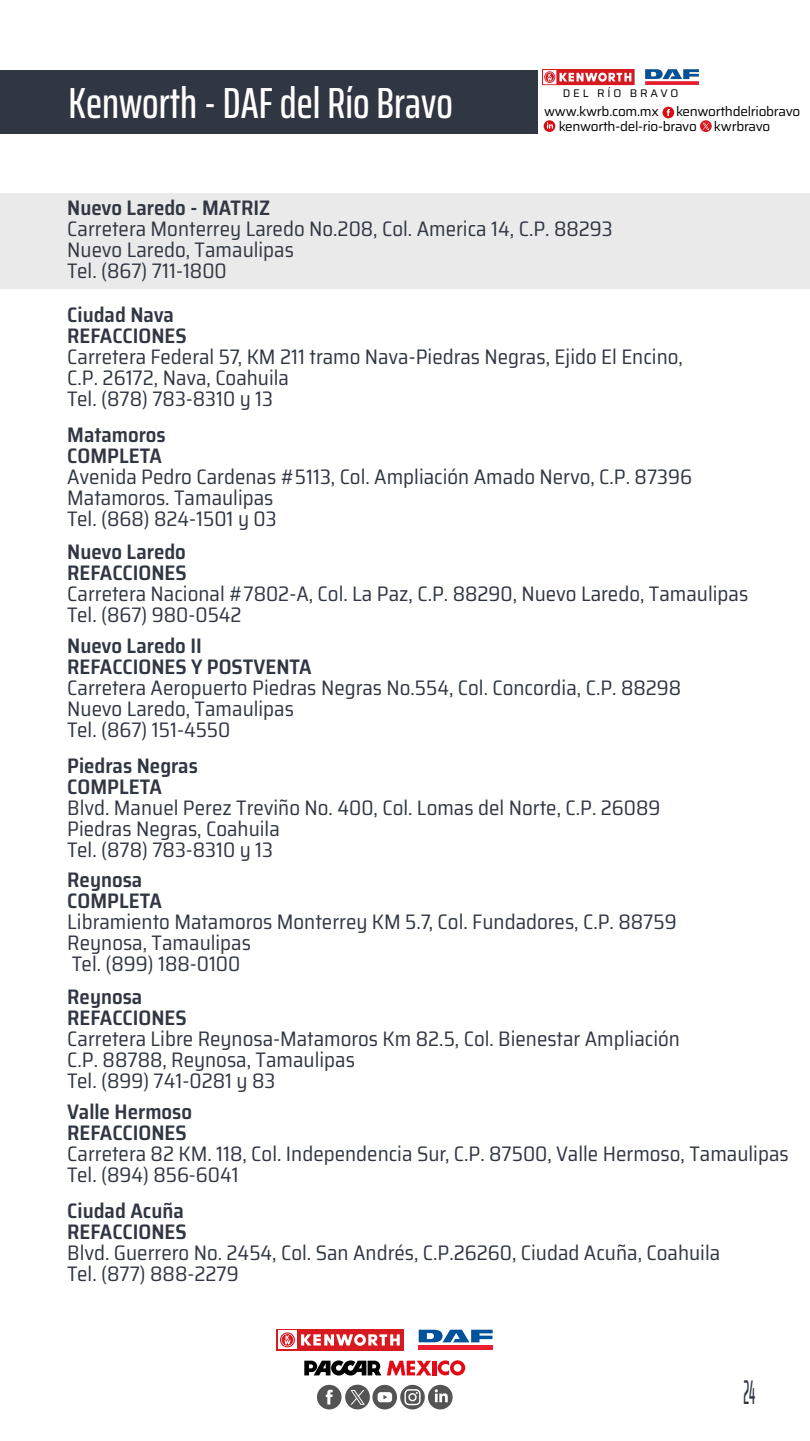
<style>
.page{position:relative;width:810px;height:1441px;background:#fff}
.page>*{position:absolute;margin:0;border:0;box-sizing:border-box;transform-origin:0 0}
.t1{font:500 extra-condensed 43.58px "Saira";color:#fff}
.t2{font:500 extra-condensed 34.28px "Saira";color:#303642;scale:.47 1}
.t3{font:semi-condensed 21px/21px "Saira";color:#303642}
.t4{font:600 semi-condensed 21px/21px "Saira";color:#303642}
.t5{font:100 13.5px/14.9px "Saira";letter-spacing:-.02em;color:#000}
.t6{font:100 11.02px "Saira";letter-spacing:.26em;color:#000}
</style>
<div class="page">
<div style="left:0;top:193px;width:810px;height:95px;background:#eaeaea"></div>
<div style="left:0;top:70px;width:538px;height:63px;background:#303642"></div>
<svg style="left:317px;top:1384px;width:136px;height:25px"></svg>
<div style="left:277px;top:1328px;width:127px;height:22px;background:#d71920"></div>
<svg style="left:278px;top:1330px;width:19px;height:18px"></svg>
<svg style="left:280px;top:1332px;width:15px;height:14px"></svg>
<svg style="left:281px;top:1333px;width:13px;height:12px"></svg>
<svg style="left:282px;top:1333px;width:11px;height:12px"></svg>
<svg style="left:284px;top:1335px;width:7px;height:8px"></svg>
<svg style="left:301px;top:1334px;width:99px;height:11px"></svg>
<div style="left:419px;top:1344px;width:74px;height:5px;background:#ed1c2e"></div>
<svg style="left:419px;top:1329px;width:74px;height:12px"></svg>
<svg style="left:387px;top:1360px;width:44px;height:15px"></svg>
<hr style="left:433px;top:1360px;width:4px;height:15px;background:#e20a16">
<svg style="left:438px;top:1360px;width:27px;height:15px"></svg>
<svg style="left:304px;top:1360px;width:77px;height:15px"></svg>
<img style="left:543px;top:70px;width:155px;height:16px">
<svg style="left:663px;top:107px;width:11px;height:11px"></svg>
<svg style="left:544px;top:120px;width:11px;height:12px"></svg>
<svg style="left:700px;top:120px;width:12px;height:12px"></svg>
<h1 class="t1" style="left:69px;top:70px;width:386px">Kenworth - DAF del Río Bravo</h1>
<p class="t6" style="left:563px;top:84px;width:117px">DEL RÍO BRAVO</p>
<p class="t5" style="left:544px;top:103px;width:116px">www.kwrb.com.mx</p>
<p class="t5" style="left:559px;top:103px;width:243px;text-indent:117px">kenworthdelriobravo kenworth-del-rio-bravo</p>
<p class="t5" style="left:714px;top:118px;width:58px">kwrbravo</p>
<p class="t4" style="left:67px;top:197px;width:204px">Nuevo Laredo - MATRIZ</p>
<p class="t3" style="left:67px;top:218px;width:547px">Carretera Monterrey Laredo No.208, Col. America 14, C.P. 88293<br>Nuevo Laredo, Tamaulipas<br>Tel. (867) 711-1800</p>
<p class="t4" style="left:67px;top:304px;width:121px">Ciudad Nava<br>REFACCIONES</p>
<p class="t3" style="left:67px;top:346px;width:617px">Carretera Federal 57, KM 211 tramo Nava-Piedras Negras, Ejido El Encino,<br>C.P. 26172, Nava, Coahuila<br>Tel. (878) 783-8310 y 13</p>
<p class="t4" style="left:67px;top:423px;width:100px">Matamoros<br>COMPLETA</p>
<p class="t3" style="left:67px;top:465px;width:626px">Avenida Pedro Cardenas #5113, Col. Ampliación Amado Nervo, C.P. 87396<br>Matamoros. Tamaulipas<br>Tel. (868) 824-1501 y 03</p>
<p class="t4" style="left:67px;top:540px;width:121px">Nuevo Laredo<br>REFACCIONES</p>
<p class="t3" style="left:67px;top:582px;width:683px">Carretera Nacional #7802-A, Col. La Paz, C.P. 88290, Nuevo Laredo, Tamaulipas<br>Tel. (867) 980-0542</p>
<p class="t4" style="left:67px;top:635px;width:246px">Nuevo Laredo II<br>REFACCIONES Y POSTVENTA</p>
<p class="t3" style="left:67px;top:677px;width:615px">Carretera Aeropuerto Piedras Negras No.554, Col. Concordia, C.P. 88298<br>Nuevo Laredo, Tamaulipas<br>Tel. (867) 151-4550</p>
<p class="t4" style="left:67px;top:754px;width:132px">Piedras Negras<br>COMPLETA</p>
<p class="t3" style="left:67px;top:796px;width:595px">Blvd. Manuel Perez Treviño No. 400, Col. Lomas del Norte, C.P. 26089<br>Piedras Negras, Coahuila<br>Tel. (878) 783-8310 y 13</p>
<p class="t4" style="left:67px;top:869px;width:96px">Reynosa<br>COMPLETA</p>
<p class="t3" style="left:67px;top:911px;width:611px">Libramiento Matamoros Monterrey KM 5.7, Col. Fundadores, C.P. 88759<br>Reynosa, Tamaulipas<br>Tel. (899) 188-0100</p>
<p class="t4" style="left:67px;top:985px;width:121px">Reynosa<br>REFACCIONES</p>
<p class="t3" style="left:67px;top:1027px;width:614px">Carretera Libre Reynosa-Matamoros Km 82.5, Col. Bienestar Ampliación<br>C.P. 88788, Reynosa, Tamaulipas<br>Tel. (899) 741-0281 y 83</p>
<p class="t4" style="left:67px;top:1100px;width:126px">Valle Hermoso<br>REFACCIONES</p>
<p class="t3" style="left:67px;top:1142px;width:723px">Carretera 82 KM. 118, Col. Independencia Sur, C.P. 87500, Valle Hermoso, Tamaulipas<br>Tel. (894) 856-6041</p>
<p class="t4" style="left:67px;top:1199px;width:121px">Ciudad Acuña<br>REFACCIONES</p>
<p class="t3" style="left:67px;top:1240px;width:654px">Blvd. Guerrero No. 2454, Col. San Andrés, C.P.26260, Ciudad Acuña, Coahuila<br>Tel. (877) 888-2279</p>
<h2 class="t2" style="left:743px;top:1366px;width:27px">24</h2>
</div>
